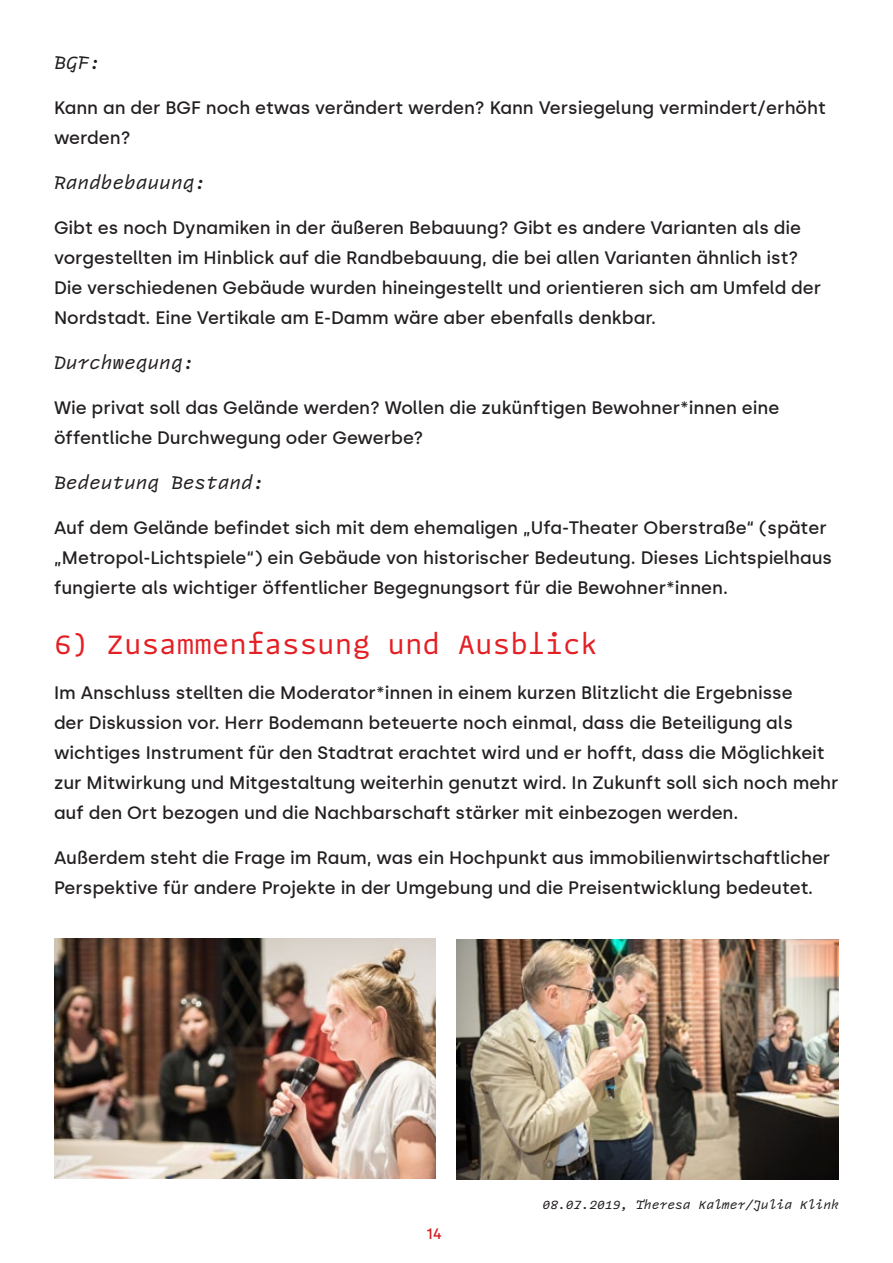
<style>
.page{position:relative;width:893px;height:1263px;background:#fff}
.page>*{position:absolute;margin:0;border:0;box-sizing:border-box;transform-origin:0 0}
._01_Überschrift{font:27px "Arnold v 0.3";color:#e41f25}
._02_Fließtext{font:500 18px/30px "Silka";color:#231f20}
._01_Überschrift_ital{font:italic 18px "Arnold v 0.3";color:#231f20}
.t1{font:500 15px "Silka";color:#d1232a}
._01_Überschrift_ital-2{font:italic 12px "Arnold v 0.3";color:#231f20}
</style>
<div class="page">
<img style="left:54px;top:939px;width:382px;height:240px">
<img style="left:457px;top:939px;width:382px;height:240px">
<p class="_01_Überschrift_ital" style="left:54px;top:51px;width:48px">BGF:</p>
<p class="_02_Fließtext" style="left:54px;top:93px;width:773px">Kann an der BGF noch etwas verändert werden? Kann Versiegelung vermindert/erhöht werden?</p>
<p class="_01_Überschrift_ital" style="left:54px;top:171px;width:154px">Randbebauung:</p>
<p class="_02_Fließtext" style="left:54px;top:213px;width:769px">Gibt es noch Dynamiken in der äußeren Bebauung? Gibt es andere Varianten als die vorgestellten im Hinblick auf die Randbebauung, die bei allen Varianten ähnlich ist?<br>Die verschiedenen Gebäude wurden hineingestellt und orientieren sich am Umfeld der Nordstadt. Eine Vertikale am E-Damm wäre aber ebenfalls denkbar.</p>
<p class="_01_Überschrift_ital" style="left:54px;top:351px;width:142px">Durchwegung:</p>
<p class="_02_Fließtext" style="left:54px;top:393px;width:727px">Wie privat soll das Gelände werden? Wollen die zukünftigen Bewohner*innen eine öffentliche Durchwegung oder Gewerbe?</p>
<p class="_01_Überschrift_ital" style="left:54px;top:471px;width:212px">Bedeutung Bestand:</p>
<p class="_02_Fließtext" style="left:54px;top:513px;width:780px">Auf dem Gelände befindet sich mit dem ehemaligen „Ufa-Theater Oberstraße“ (später „Metropol-Lichtspiele“) ein Gebäude von historischer Bedeutung. Dieses Lichtspielhaus fungierte als wichtiger öffentlicher Begegnungsort für die Bewohner*innen.</p>
<p class="_01_Überschrift" style="left:54px;top:627px;width:546px">6) Zusammenfassung und Ausblick</p>
<p class="_02_Fließtext" style="left:54px;top:678px;width:786px">Im Anschluss stellten die Moderator*innen in einem kurzen Blitzlicht die Ergebnisse<br>der Diskussion vor. Herr Bodemann beteuerte noch einmal, dass die Beteiligung als wichtiges Instrument für den Stadtrat erachtet wird und er hofft, dass die Möglichkeit zur Mitwirkung und Mitgestaltung weiterhin genutzt wird. In Zukunft soll sich noch mehr auf den Ort bezogen und die Nachbarschaft stärker mit einbezogen werden.</p>
<p class="_02_Fließtext" style="left:54px;top:843px;width:778px">Außerdem steht die Frage im Raum, was ein Hochpunkt aus immobilienwirtschaftlicher<br>Perspektive für andere Projekte in der Umgebung und die Preisentwicklung bedeutet.</p>
<p class="t1" style="left:426px;top:1225px;width:17px">14</p>
<p class="_01_Überschrift_ital-2" style="left:543px;top:1197px;width:298px">08.07.2019, Theresa Kalmer/Julia Klink</p>
</div>
